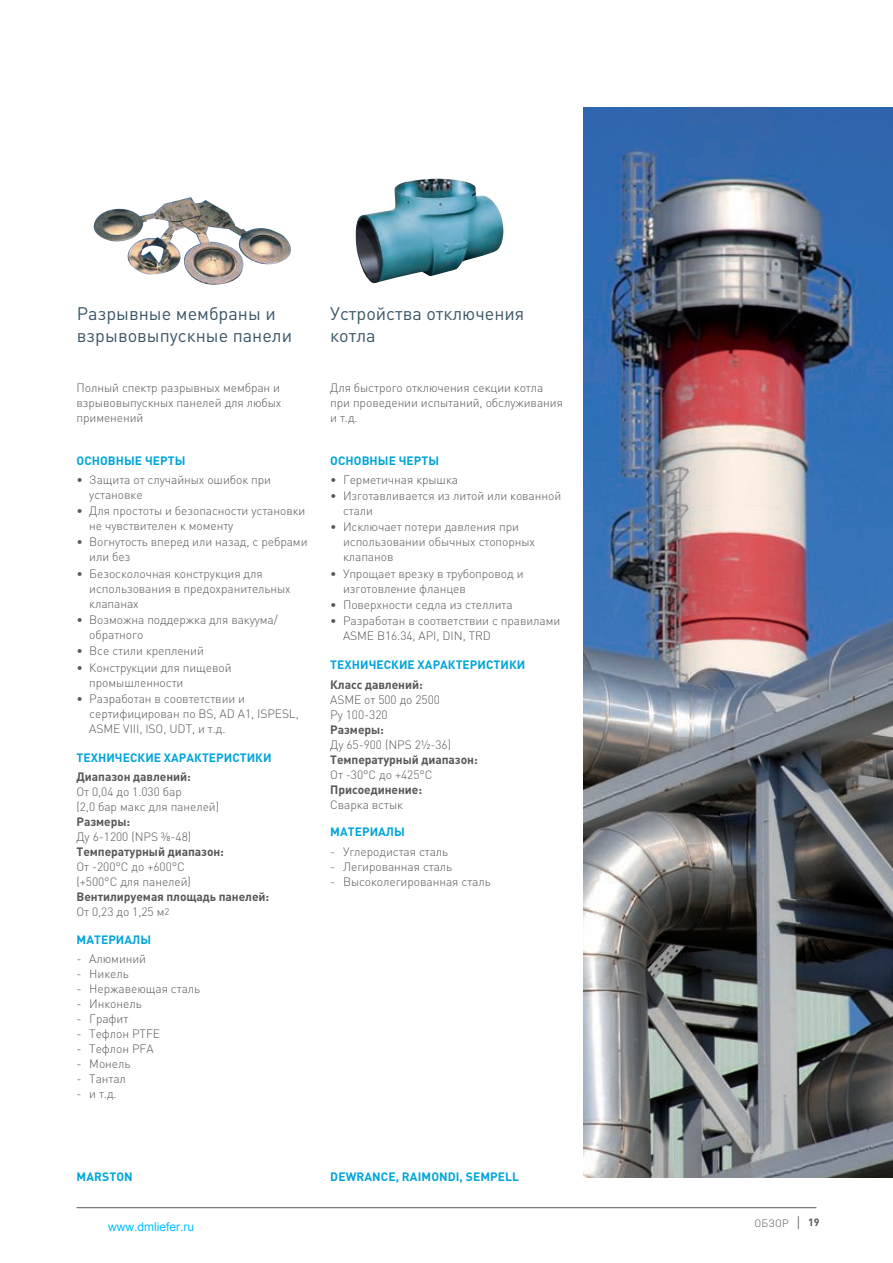
<style>
.page{position:relative;width:893px;height:1263px;background:#fff}
.page>*{position:absolute;margin:0;border:0;box-sizing:border-box;transform-origin:0 0}
.t1{font:18px/22.5px "DIN Pro";color:#3b5566}
.t2{font:300 12px/15px "DIN Pro";letter-spacing:-.005em;color:#57585a}
.t3{font:700 12px/15px "DIN Pro";letter-spacing:-.005em;color:#57585a}
.t4{font:700 12px "DIN Pro";letter-spacing:.005em;color:#00a5da}
.t5{font:12px "Arial";color:#00bfff}
.t6{font:300 10.5px "DIN Pro";letter-spacing:.01em;color:#57585a}
.t7{font:700 10.5px "DIN Pro";color:#57585a}
.s1{font-weight:300}
.s2{font-weight:300;font-size:9.6px}
.s3{font-weight:300;font-size:15px}
</style>
<div class="page">
<img style="left:584px;top:108px;width:309px;height:1070px">
<img style="left:356px;top:178px;width:147px;height:105px">
<img style="left:93px;top:197px;width:198px;height:88px">
<hr style="left:77px;top:1207px;width:739px;height:1px;background:#57585a">
<h1 class="t1" style="left:77px;top:300px;width:217px">Разрывные мембраны и взрывовыпускные панели</h1>
<h1 class="t1" style="left:330px;top:300px;width:196px">Устройства отключения котла</h1>
<p class="t2" style="left:77px;top:379px;width:206px;text-align:justify">Полный спектр разрывных мембран и взрывовыпускных панелей для любых применений</p>
<p class="t4" style="left:77px;top:450px;width:110px">ОСНОВНЫЕ ЧЕРТЫ</p>
<p class="t2" style="left:89px;top:471px;width:183px;text-indent:-13px">• Защита от случайных ошибок при установке</p>
<p class="t2" style="left:89px;top:502px;width:218px;text-indent:-13px">• Для простоты и безопасности установки не чувствителен к моменту</p>
<p class="t2" style="left:89px;top:534px;width:220px;text-indent:-13px">• Вогнутость вперед или назад, с ребрами или без</p>
<p class="t2" style="left:89px;top:565px;width:203px;text-indent:-13px">• Безосколочная конструкция для использования в предохранительных клапанах</p>
<p class="t2" style="left:89px;top:611px;width:190px;text-indent:-13px">• Возможна поддержка для вакуума/ обратного</p>
<p class="t2" style="left:77px;top:642px;width:129px">• Все стили креплений</p>
<p class="t2" style="left:89px;top:659px;width:144px;text-indent:-13px">• Конструкции для пищевой промышленности</p>
<p class="t2" style="left:89px;top:690px;width:211px;text-indent:-13px">• Разработан в соовтетствии и сертифицирован по BS, AD A1, ISPESL,<br>ASME VIII, ISO, UDT, и т.д.</p>
<p class="t4" style="left:77px;top:747px;width:196px">ТЕХНИЧЕСКИЕ ХАРАКТЕРИСТИКИ</p>
<p class="t3" style="left:77px;top:768px;width:116px">Диапазон давлений:</p>
<p class="t2" style="left:77px;top:783px;width:144px">От 0,04 до 1.030 бар<br>(2,0 бар макс для панелей)</p>
<p class="t3" style="left:77px;top:813px;width:55px">Размеры:</p>
<p class="t2" style="left:77px;top:828px;width:116px">Ду 6-1200 (NPS ⅜-48)</p>
<p class="t3" style="left:77px;top:843px;width:149px">Температурный диапазон:</p>
<p class="t2" style="left:77px;top:858px;width:116px">От -200°C до +600°C (+500°C для панелей)</p>
<p class="t3" style="left:77px;top:888px;width:194px">Вентилируемая площадь панелей:<br><span class="s1">От 0,23 до 1,25 м</span><span class="s2">2</span></p>
<p class="t4" style="left:77px;top:929px;width:76px">МАТЕРИАЛЫ</p>
<p class="t2" style="left:77px;top:950px;width:71px">- Алюминий</p>
<p class="t2" style="left:77px;top:965px;width:54px">- Никель</p>
<p class="t2" style="left:77px;top:980px;width:125px">- Нержавеющая сталь</p>
<p class="t2" style="left:77px;top:995px;width:67px">- Инконель</p>
<p class="t2" style="left:77px;top:1010px;width:53px">- Графит</p>
<p class="t2" style="left:77px;top:1025px;width:85px">- Тефлон PTFE</p>
<p class="t2" style="left:77px;top:1040px;width:79px">- Тефлон PFA</p>
<p class="t2" style="left:77px;top:1055px;width:55px">- Монель</p>
<p class="t2" style="left:77px;top:1070px;width:51px">- Тантал</p>
<p class="t2" style="left:77px;top:1085px;width:42px">- и т.д.</p>
<p class="t2" style="left:330px;top:379px;width:234px">Для быстрого отключения секции котла при проведении испытаний, обслуживания и т.д.</p>
<p class="t4" style="left:330px;top:450px;width:110px">ОСНОВНЫЕ ЧЕРТЫ</p>
<p class="t2" style="left:330px;top:471px;width:129px">• Герметичная крышка</p>
<p class="t2" style="left:343px;top:487px;width:220px;text-indent:-13px">• Изготавливается из литой или кованной стали</p>
<p class="t2" style="left:343px;top:519px;width:194px;text-indent:-13px">• Исключает потери давления при использовании обычных стопорных клапанов</p>
<p class="t2" style="left:343px;top:565px;width:182px;text-indent:-13px">• Упрощает врезку в трубопровод и изготовление фланцев</p>
<p class="t2" style="left:330px;top:596px;width:184px">• Поверхности седла из стеллита</p>
<p class="t2" style="left:343px;top:612px;width:219px;text-indent:-13px">• Разработан в соответствии с правилами<br>ASME B16.34, API, DIN, TRD</p>
<p class="t4" style="left:330px;top:655px;width:196px">ТЕХНИЧЕСКИЕ ХАРАКТЕРИСТИКИ</p>
<p class="t3" style="left:330px;top:675px;width:94px">Класс давлений:</p>
<p class="t2" style="left:330px;top:691px;width:111px">ASME от 500 до 2500<br>Ру 100-320</p>
<p class="t3" style="left:330px;top:720px;width:55px">Размеры:</p>
<p class="t2" style="left:330px;top:736px;width:122px">Ду 65-900 (NPS 2½-36)</p>
<p class="t3" style="left:330px;top:750px;width:149px">Температурный диапазон:</p>
<p class="t2" style="left:330px;top:766px;width:104px">От -30°C до +425°C</p>
<p class="t3" style="left:330px;top:780px;width:93px">Присоединение:</p>
<p class="t2" style="left:330px;top:796px;width:74px">Сварка встык</p>
<p class="t4" style="left:330px;top:822px;width:76px">МАТЕРИАЛЫ</p>
<p class="t2" style="left:330px;top:843px;width:119px">- Углеродистая сталь</p>
<p class="t2" style="left:330px;top:858px;width:124px">- Легированная сталь</p>
<p class="t2" style="left:330px;top:873px;width:162px">- Высоколегированная сталь</p>
<p class="t4" style="left:77px;top:1166px;width:58px">MARSTON</p>
<p class="t4" style="left:330px;top:1166px;width:190px">DEWRANCE, RAIMONDI, SEMPELL</p>
<p class="t5" style="left:108px;top:1219px;width:88px">www.dmliefer.ru</p>
<p class="t6" style="left:755px;top:1215px;width:36px">ОБЗОР</p>
<p class="t7" style="left:796px;top:1214px;width:25px"><span class="s3">|</span> 19</p>
</div>
